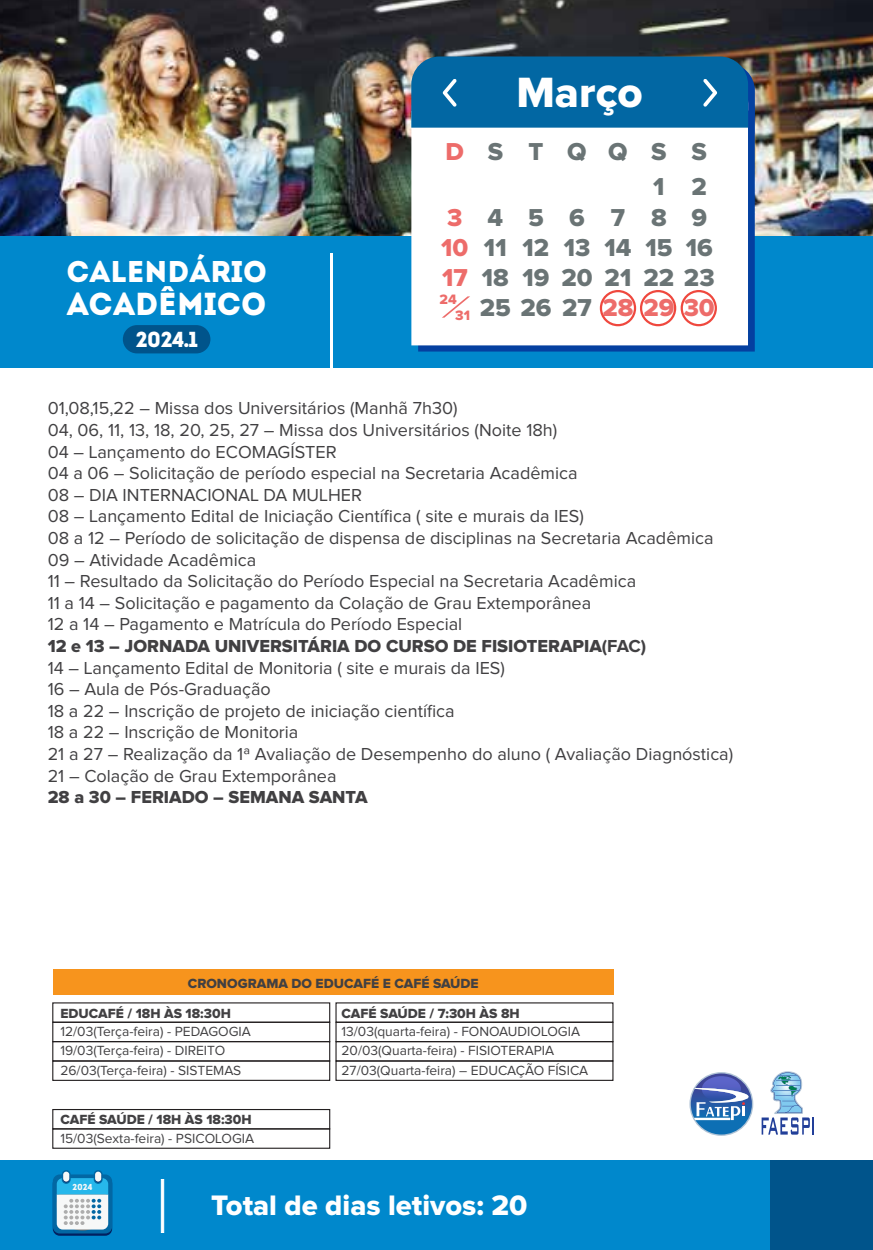
<style>
.page{position:relative;width:873px;height:1250px;background:#fff}
.page>*{position:absolute;margin:0;border:0;box-sizing:border-box;transform-origin:0 0}
.t1{font:43.88px "Proxima Nova Extrabld";color:#fff}
.t2{font:31.72px "Intro";color:#fff}
.t3{font:29.93px "Intro";color:#fff}
.t4{font:29.25px "Proxima Nova Extrabld";color:#fff}
.t5{font:25.43px/29.9px "Proxima Nova Extrabld";color:#6a7475}
.t6{font:25.43px/35.1px "Proxima Nova Extrabld";letter-spacing:.935em;color:#6a7475}
.t7{font:25.43px "Proxima Nova Extrabld";letter-spacing:.995em;color:#6a7475}
.t8{font:21.82px "Intro";color:#fff}
.t9{font:18px/21.6px "Proxima Nova";color:#414042}
.t10{font:18px "Proxima Nova Extrabld";color:#414042}
.t11{font:14.17px "Proxima Nova Extrabld";color:#ed6c6a}
.t12{font:13.72px/19.1px "Proxima Nova";color:#414042}
.t13{font:13.72px/29.7px "Proxima Nova Extrabld";color:#414042}
.t14{font:8.78px "Intro";color:#f7f8f8}
.s1{color:#ed6c6a}
.s2{font-family:"Proxima Nova";font-weight:700}
</style>
<div class="page">
<img style="left:0;top:0;width:872px;height:236px">
<div style="left:0;top:236px;width:872px;height:131px;background:#08c"></div>
<div style="left:123px;top:325px;width:87px;height:28px;background:#00548b;border-radius:14px"></div>
<hr style="left:330px;top:253px;width:3px;height:120px;background:#fff">
<div style="left:0;top:1160px;width:872px;height:89px;background:#08c"></div>
<div style="left:770px;top:1160px;width:102px;height:89px;background:#00548b"></div>
<svg style="left:418px;top:63px;width:336px;height:288px;background:#1d52a7"></svg>
<svg style="left:53px;top:1176px;width:59px;height:59px"></svg>
<svg style="left:53px;top:1174px;width:59px;height:59px"></svg>
<svg style="left:62px;top:1169px;width:9px;height:14px"></svg>
<div style="left:63px;top:1171px;width:6px;height:10px;background:#f7f8f8;border-radius:3px"></div>
<svg style="left:94px;top:1169px;width:9px;height:14px"></svg>
<div style="left:95px;top:1171px;width:6px;height:10px;background:#f7f8f8;border-radius:3px"></div>
<svg style="left:57px;top:1178px;width:51px;height:51px;background:#a3d3e5"></svg>
<div style="left:161px;top:1179px;width:3px;height:53px;background:#fff;border:1px solid #fff"></div>
<svg style="left:411px;top:128px;width:336px;height:217px"></svg>
<div style="left:411px;top:56px;width:336px;height:72px;background:#0267a3"></div>
<svg style="left:441px;top:296px;width:29px;height:21px"></svg>
<div style="left:599px;top:290px;width:37px;height:36px;border:2px solid #ef483e;border-radius:50%"></div>
<div style="left:639px;top:290px;width:37px;height:36px;border:2px solid #ef483e;border-radius:50%"></div>
<div style="left:680px;top:290px;width:36px;height:36px;border:2px solid #ef483e;border-radius:50%"></div>
<svg style="left:690px;top:1073px;width:61px;height:61px"></svg>
<svg style="left:701px;top:1076px;width:39px;height:25px"></svg>
<svg style="left:761px;top:1071px;width:52px;height:63px"></svg>
<div style="left:53px;top:969px;width:560px;height:26px;background:#f7941d"></div>
<div style="left:335px;top:1021px;width:278px;height:21px;border:1px solid #231f20"></div>
<div style="left:335px;top:1041px;width:278px;height:20px;border:1px solid #231f20"></div>
<div style="left:52px;top:1021px;width:278px;height:21px;border:1px solid #231f20"></div>
<div style="left:52px;top:1041px;width:278px;height:20px;border:1px solid #231f20"></div>
<div style="left:335px;top:1060px;width:278px;height:20px;border:1px solid #231f20"></div>
<div style="left:52px;top:1060px;width:278px;height:20px;border:1px solid #231f20"></div>
<div style="left:52px;top:1108px;width:278px;height:21px;border:1px solid #231f20"></div>
<div style="left:52px;top:1128px;width:278px;height:20px;border:1px solid #231f20"></div>
<h3 class="t3" style="left:66px;top:253px;width:202px">CALENDÁRIO</h3>
<h2 class="t2" style="left:67px;top:284px;width:201px">ACADÊMICO</h2>
<p class="t8" style="left:136px;top:326px;width:63px">2024.1</p>
<h1 class="t1" style="left:516px;top:68px;width:128px">Março</h1>
<h3 class="t6" style="left:653px;top:134px;width:55px;text-indent:-207px"><span class="s1">D</span>STQQSS<br>1</h3>
<h3 class="t5" style="left:691px;top:172px;width:17px">2</h3>
<h3 class="t7" style="left:447px;top:203px;width:261px"><span class="s1">3</span>456789</h3>
<h3 class="t5" style="left:563px;top:233px;width:28px">13</h3>
<h3 class="t5" style="left:685px;top:233px;width:28px">16</h3>
<h3 class="t5" style="left:479px;top:263px;width:236px;text-indent:-38px"><span class="s1">17</span> 18 19 20<br>25 26 27 <span class="s1">28 29 30</span></h3>
<h3 class="t5" style="left:441px;top:233px;width:110px"><span class="s1">10</span> 11 12</h3>
<h3 class="t5" style="left:604px;top:233px;width:69px">14 15<br>21</h3>
<h3 class="t5" style="left:643px;top:263px;width:73px">22 23</h3>
<p class="t11" style="left:439px;top:291px;width:19px">24</p>
<p class="t11" style="left:455px;top:307px;width:16px">31</p>
<p class="t9" style="left:48px;top:398px;width:667px">01,08,15,22 – Missa dos Universitários (Manhã 7h30)<br>04, 06, 11, 13, 18, 20, 25, 27 – Missa dos Universitários (Noite 18h)<br>04 – Lançamento do ECOMAGÍSTER<br>04 a 06 – Solicitação de período especial na Secretaria Acadêmica<br>08 – DIA INTERNACIONAL DA MULHER<br>08 – Lançamento Edital de Iniciação Científica ( site e murais da IES)<br>08 a 12 – Período de solicitação de dispensa de disciplinas na Secretaria Acadêmica 09 – Atividade Acadêmica<br>11 – Resultado da Solicitação do Período Especial na Secretaria Acadêmica<br>11 a 14 – Solicitação e pagamento da Colação de Grau Extemporânea<br>12 a 14 – Pagamento e Matrícula do Período Especial</p>
<p class="t10" style="left:48px;top:635px;width:600px">12 e 13 – JORNADA UNIVERSITÁRIA DO CURSO DE FISIOTERAPIA<span class="s2">(FAC)</span></p>
<p class="t9" style="left:48px;top:657px;width:686px">14 – Lançamento Edital de Monitoria ( site e murais da IES)<br>16 – Aula de Pós-Graduação<br>18 a 22 – Inscrição de projeto de iniciação científica<br>18 a 22 – Inscrição de Monitoria<br>21 a 27 – Realização da 1ª Avaliação de Desempenho do aluno ( Avaliação Diagnóstica)<br>21 – Colação de Grau Extemporânea</p>
<p class="t10" style="left:48px;top:787px;width:321px">28 a 30 – FERIADO – SEMANA SANTA</p>
<p class="t13" style="left:60px;top:968px;width:419px;text-indent:127px">CRONOGRAMA DO EDUCAFÉ E CAFÉ SAÚDE<br>EDUCAFÉ / 18H ÀS 18:30H</p>
<p class="t12" style="left:60px;top:1022px;width:192px">12/03(Terça-feira) - PEDAGOGIA<br>19/03(Terça-feira) - DIREITO</p>
<p class="t13" style="left:341px;top:998px;width:180px">CAFÉ SAÚDE / 7:30H ÀS 8H</p>
<p class="t12" style="left:341px;top:1022px;width:240px">13/03(quarta-feira) - FONOAUDIOLOGIA<br>20/03(Quarta-feira) - FISIOTERAPIA</p>
<p class="t12" style="left:60px;top:1061px;width:182px">26/03(Terça-feira) - SISTEMAS</p>
<p class="t12" style="left:341px;top:1061px;width:248px">27/03(Quarta-feira) – EDUCAÇÃO FÍSICA</p>
<p class="t13" style="left:60px;top:1105px;width:193px">CAFÉ SAÚDE / 18H ÀS 18:30H</p>
<p class="t12" style="left:60px;top:1129px;width:195px">15/03(Sexta-feira) - PSICOLOGIA</p>
<p class="t14" style="left:72px;top:1181px;width:21px">2024</p>
<h3 class="t4" style="left:211px;top:1188px;width:317px">Total de dias letivos: 20</h3>
</div>
